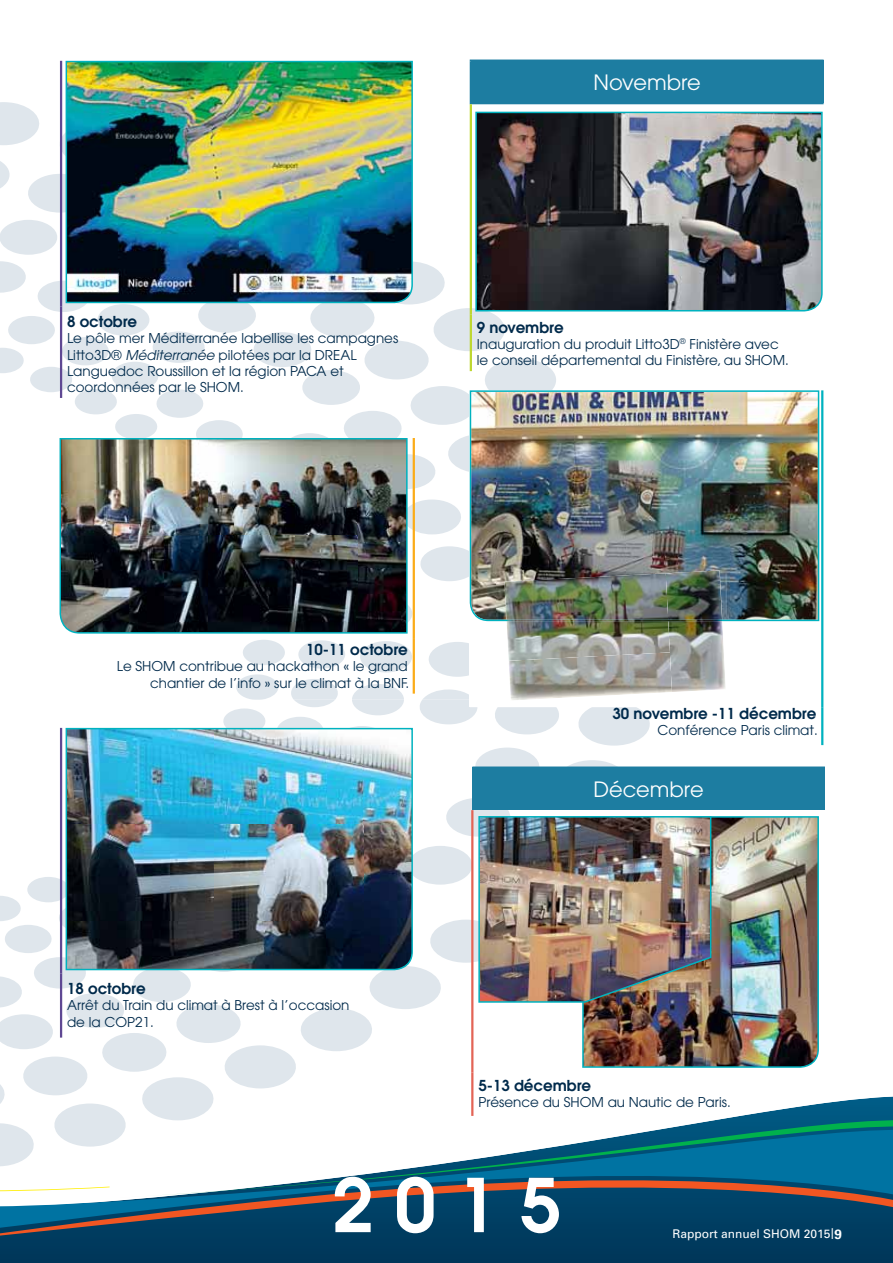
<style>
.page{position:relative;width:893px;height:1263px;background:#fff}
.page>*{position:absolute;margin:0;border:0;box-sizing:border-box;transform-origin:0 0}
.t1{font:600 73.5px "Avant Garde";color:#fff}
.t2{font:21px "Avant Garde";color:#fff}
.t3{font:600 15px "Avant Garde";color:#002a4b}
.t4{font:13.5px/16.2px "Avant Garde";color:#002a4b}
.t5{font:12px "Univers";color:#fff}
.s1{font-style:italic}
.s2{font-size:15px}
.s3{font-weight:700;font-size:13.5px}
</style>
<div class="page">
<div style="left:0;top:1250px;width:893px;height:13px;background:#00375a"></div>
<hr style="left:0;top:1246px;width:893px;height:4px;background:#00395c">
<svg style="left:723px;top:699px;width:170px;height:420px"></svg>
<svg style="left:0;top:1198px;width:893px;height:48px;background:#083f60"></svg>
<svg style="left:712px;top:1119px;width:181px;height:79px;background:#116b87"></svg>
<svg style="left:408px;top:499px;width:53px;height:35px"></svg>
<svg style="left:420px;top:546px;width:50px;height:35px"></svg>
<svg style="left:408px;top:604px;width:5px;height:19px"></svg>
<svg style="left:0;top:102px;width:558px;height:387px"></svg>
<div style="left:471px;top:61px;width:353px;height:42px;background:#1d7da1"></div>
<hr style="left:470px;top:60px;width:354px;height:2px;background:#1d7da1">
<hr style="left:470px;top:102px;width:354px;height:2px;background:#1d7da1">
<hr style="left:470px;top:62px;width:2px;height:40px;background:#1d7da1">
<hr style="left:470px;top:104px;width:2px;height:211px;background:#bed730">
<hr style="left:470px;top:315px;width:2px;height:56px;background:#bed730">
<img style="left:475px;top:111px;width:348px;height:201px">
<div style="left:472px;top:768px;width:353px;height:42px;background:#1d7da1"></div>
<hr style="left:472px;top:766px;width:353px;height:3px;background:#1d7da1">
<img style="left:712px;top:815px;width:108px;height:253px">
<div style="left:470px;top:390px;width:348px;height:317px;background:#fff"></div>
<hr style="left:821px;top:390px;width:2px;height:317px;background:#00b2bf">
<hr style="left:821px;top:707px;width:2px;height:38px;background:#00b2bf">
<img style="left:470px;top:390px;width:349px;height:231px">
<img style="left:504px;top:573px;width:162px;height:47px">
<img style="left:666px;top:570px;width:56px;height:50px">
<img style="left:507px;top:621px;width:161px;height:19px">
<img style="left:668px;top:621px;width:58px;height:69px">
<img style="left:506px;top:620px;width:216px;height:1px">
<hr style="left:60px;top:61px;width:2px;height:246px;background:#5f4893">
<hr style="left:60px;top:307px;width:2px;height:91px;background:#5f4893">
<img style="left:65px;top:60px;width:349px;height:244px">
<hr style="left:413px;top:438px;width:2px;height:201px;background:#fbac18">
<hr style="left:413px;top:639px;width:2px;height:55px;background:#fbac18">
<img style="left:59px;top:437px;width:349px;height:197px">
<img style="left:0;top:640px;width:712px;height:573px">
<h2 class="t2" style="left:593px;top:75px;width:109px">Novembre</h2>
<p class="t3" style="left:67px;top:316px;width:72px">8 octobre</p>
<p class="t4" style="left:67px;top:332px;width:333px">Le pôle mer Méditerranée labellise les campagnes Litto3D® <span class="s1">Méditerranée</span> pilotées par la DREAL Languedoc Roussillon et la région PACA et coordonnées par le SHOM.</p>
<p class="t3" style="left:477px;top:322px;width:88px">9 novembre</p>
<p class="t4" style="left:477px;top:337px;width:313px">Inauguration du produit Litto3D<sup>®</sup> Finistère avec le conseil départemental du Finistère, au SHOM.</p>
<p class="t3" style="left:306px;top:644px;width:103px">10-11 octobre</p>
<p class="t4" style="left:117px;top:660px;width:294px;text-align:right">Le SHOM contribue au hackathon « le grand chantier de l’info » sur le climat à la BNF.</p>
<p class="t3" style="left:613px;top:708px;width:205px">30 novembre -11 décembre</p>
<p class="t4" style="left:657px;top:724px;width:162px">Conférence Paris climat.</p>
<h2 class="t2" style="left:593px;top:781px;width:112px">Décembre</h2>
<p class="t3" style="left:67px;top:983px;width:80px">18 octobre</p>
<p class="t4" style="left:67px;top:999px;width:284px">Arrêt du Train du climat à Brest à l’occasion de la COP21.</p>
<p class="t3" style="left:478px;top:1079px;width:114px">5-13 décembre</p>
<p class="t4" style="left:478px;top:1095px;width:254px">Présence du SHOM au Nautic de Paris.</p>
<h1 class="t1" style="left:332px;top:1178px;width:230px">2015</h1>
<p class="t5" style="left:672px;top:1230px;width:171px">Rapport annuel SHOM 2015<span class="s2">|</span><span class="s3">9</span></p>
</div>
